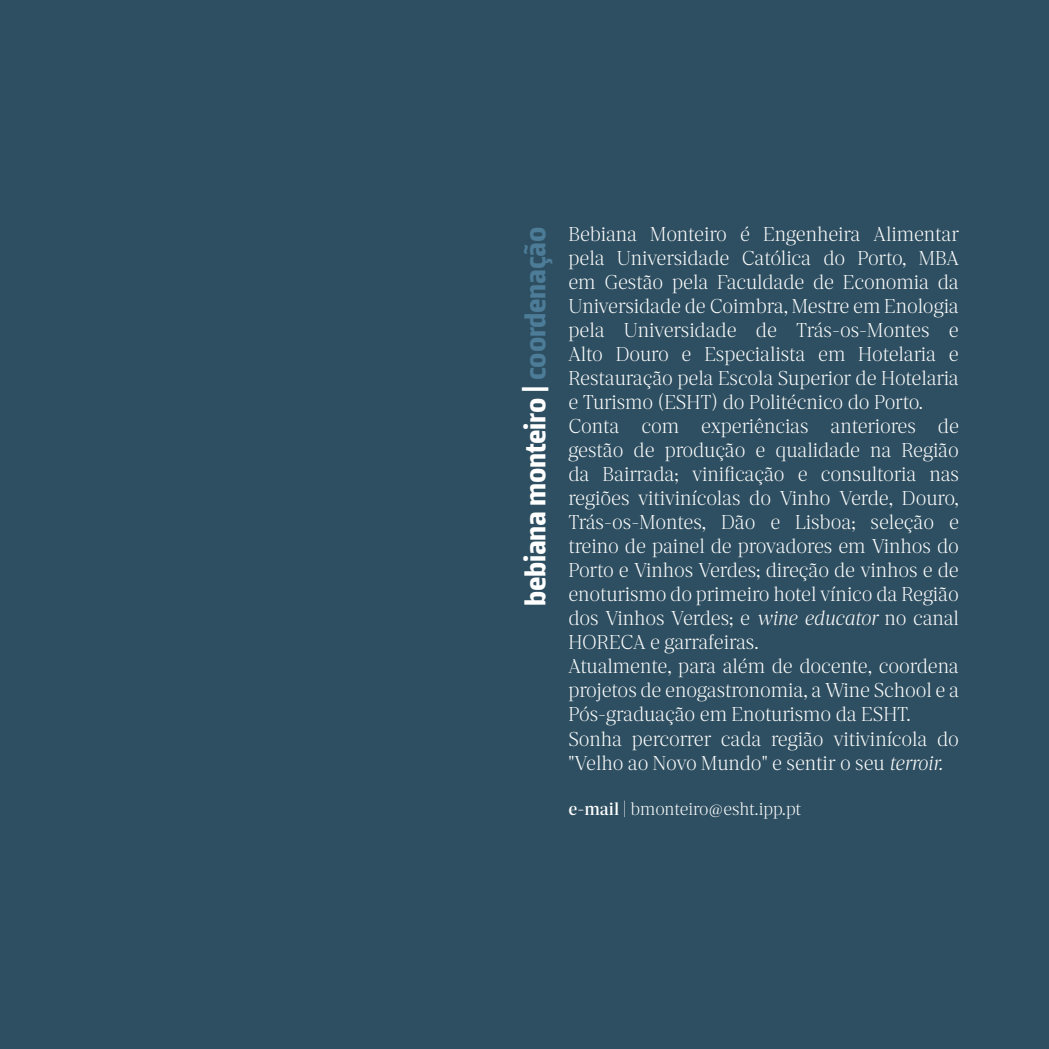
<style>
.page{position:relative;width:1049px;height:1049px;background:#2e4f61}
.page>*{position:absolute;margin:0;border:0;box-sizing:border-box;transform-origin:0 0}
.t1{font:700 30px "Porto Sans";letter-spacing:-.01em;color:#fff}
.t2{font:300 20px/24px "Porto Serif";letter-spacing:-.005em;color:#fff}
.t3{font:300 17.5px "Porto Serif";letter-spacing:-.005em;color:#fff}
.s1{color:#4d7c98}
.s2{font-style:italic}
.s3{font-weight:400}
</style>
<div class="page">
<h1 class="t1" style="left:517px;top:606px;width:381px;rotate:-90deg">bebiana monteiro | <span class="s1">coordenação</span></h1>
<p class="t2" style="left:568px;top:222px;width:392px">Bebiana Monteiro é Engenheira Alimentar pela Universidade Católica do Porto, MBA em Gestão pela Faculdade de Economia da Universidade de Coimbra, Mestre em Enologia pela Universidade de Trás-os-Montes e Alto Douro e Especialista em Hotelaria e Restauração pela Escola Superior de Hotelaria e Turismo (ESHT) do Politécnico do Porto.<br>Conta com experiências anteriores de gestão de produção e qualidade na Região da Bairrada; vinificação e consultoria nas regiões vitivinícolas do Vinho Verde, Douro, Trás-os-Montes, Dão e Lisboa; seleção e treino de painel de provadores em Vinhos do Porto e Vinhos Verdes; direção de vinhos e de enoturismo do primeiro hotel vínico da Região dos Vinhos Verdes; e <span class="s2">wine educator</span> no canal HORECA e garrafeiras.<br>Atualmente, para além de docente, coordena projetos de enogastronomia, a Wine School e a Pós-graduação em Enoturismo da ESHT.<br>Sonha percorrer cada região vitivinícola do "Velho ao Novo Mundo" e sentir o seu <span class="s2">terroir.</span></p>
<p class="t3" style="left:568px;top:798px;width:234px"><span class="s3">e-mail |</span> bmonteiro@esht.ipp.pt</p>
</div>
